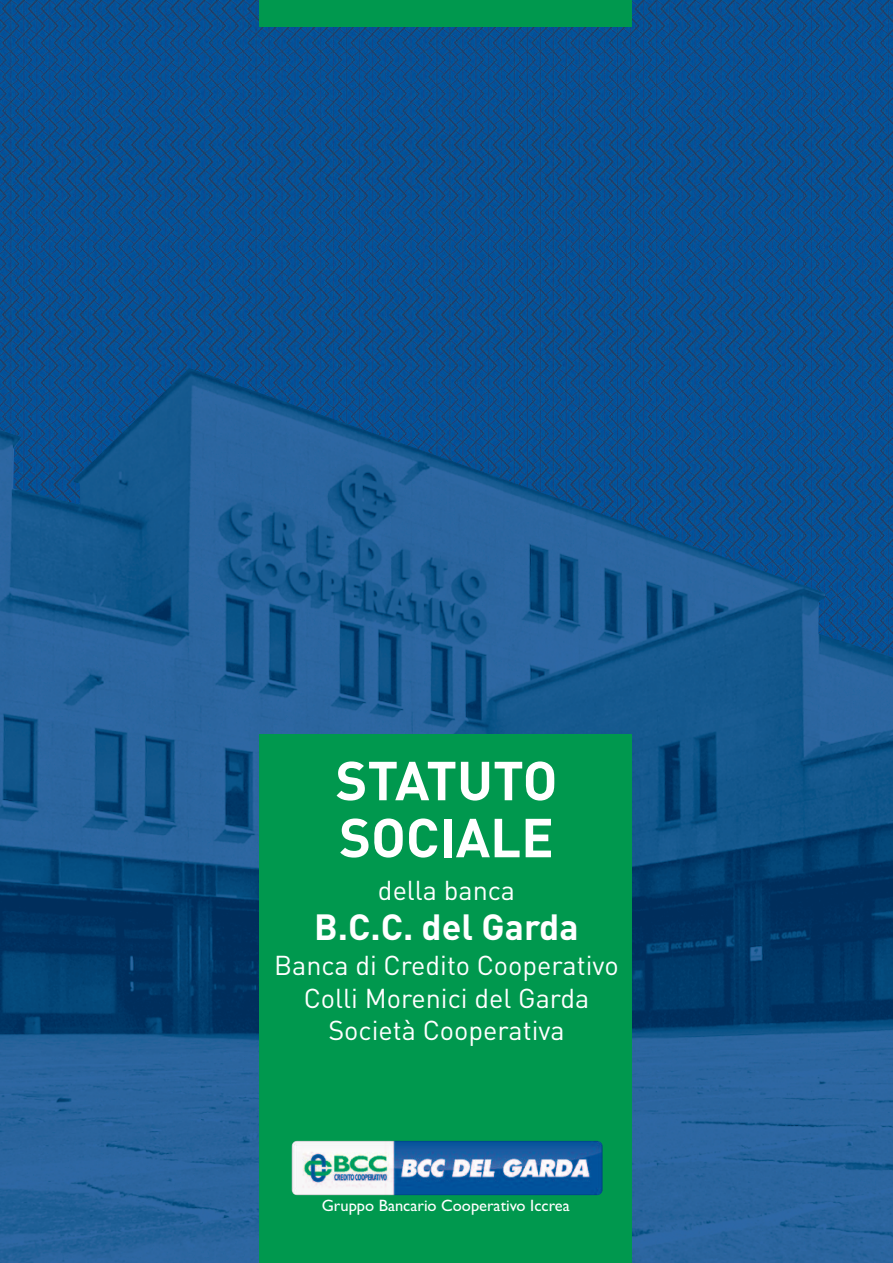
<style>
.page{position:relative;width:893px;height:1263px;background:#fff}
.page>*{position:absolute;margin:0;border:0;box-sizing:border-box;transform-origin:0 0}
.t1{font:700 54px/57px "DIN";color:#fff}
.t2{font:700 36px "DIN";color:#fff}
.t3{font:27px/32.4px "DIN";color:#fff;text-align:center}
.t4{font:16.5px "Gill Sans";color:#fff}
</style>
<div class="page">
<img style="left:0;top:663px;width:893px;height:600px">
<div style="left:259px;top:734px;width:373px;height:529px;background:#00984e"></div>
<img style="left:0;top:0;width:893px;height:657px">
<div style="left:259px;top:0;width:373px;height:27px;background:#00984e"></div>
<img style="left:292px;top:1141px;width:311px;height:54px">
<h1 class="t1" style="left:336px;top:753px;width:223px">STATUTO<br>SOCIALE</h1>
<p class="t3" style="left:378px;top:874px;width:138px">della banca</p>
<h2 class="t2" style="left:314px;top:906px;width:266px">B.C.C. del Garda</h2>
<p class="t3" style="left:274px;top:950px;width:346px">Banca di Credito Cooperativo<br>Colli Morenici del Garda<br>Società Cooperativa</p>
<p class="t4" style="left:322px;top:1195px;width:250px">Gruppo Bancario Cooperativo Iccrea</p>
</div>
